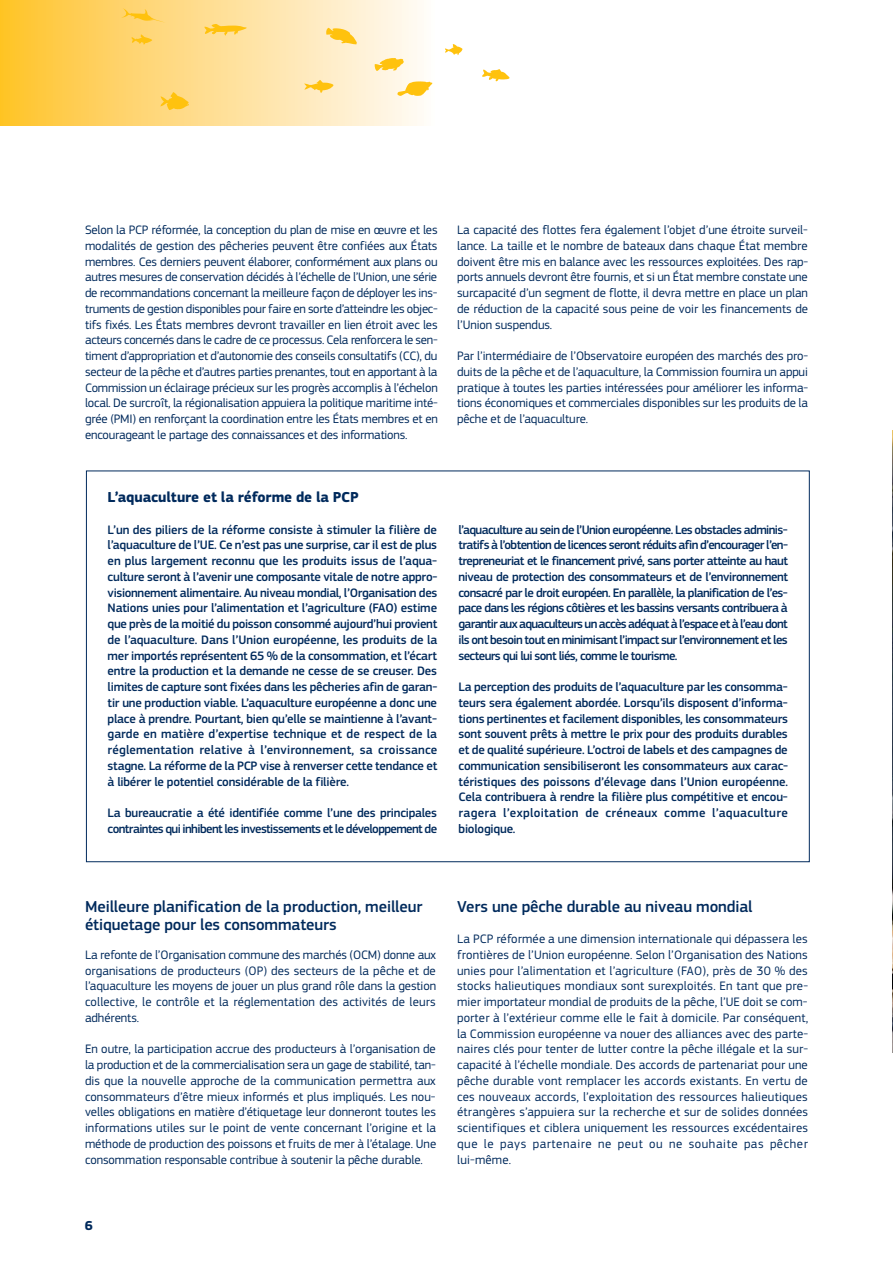
<style>
.page{position:relative;width:893px;height:1263px;background:#fff}
.page>*{position:absolute;margin:0;border:0;box-sizing:border-box;transform-origin:0 0}
.t1{font:500 16.5px/18px "EC Square Sans Pro";letter-spacing:-.005em;color:#002a5c}
.t2{font:700 15px "EC Square Sans Pro";letter-spacing:-.005em;color:#002a5c}
.t3{font:700 13.5px "EC Square Sans Pro";color:#002a5c}
.t4{font:12.75px/15.8px "EC Square Sans Pro";letter-spacing:-.005em;color:#002a5c;text-align:justify}
.t5{font:500 12.75px/15.8px "EC Square Sans Pro";letter-spacing:-.02em;color:#002a5c;text-align:justify}
.t6{font:500 12.75px/15.8px "EC Square Sans Pro";letter-spacing:-.045em;color:#002a5c}
</style>
<div class="page">
<img style="left:892px;top:430px;width:1px;height:622px">
<div style="left:0;top:0;width:436px;height:126px;background:linear-gradient(to right,#ffc32e,#fffcfc)"></div>
<svg style="left:304px;top:80px;width:29px;height:13px"></svg>
<svg style="left:131px;top:34px;width:21px;height:11px"></svg>
<svg style="left:482px;top:69px;width:27px;height:12px"></svg>
<svg style="left:204px;top:24px;width:43px;height:12px"></svg>
<svg style="left:160px;top:92px;width:29px;height:18px"></svg>
<svg style="left:445px;top:44px;width:17px;height:11px"></svg>
<svg style="left:375px;top:58px;width:29px;height:13px"></svg>
<svg style="left:326px;top:28px;width:31px;height:16px"></svg>
<svg style="left:397px;top:81px;width:35px;height:15px"></svg>
<svg style="left:121px;top:9px;width:45px;height:14px"></svg>
<p class="t4" style="left:85px;top:223px;width:354px">Selon la PCP réformée, la conception du plan de mise en œuvre et les modalités de gestion des pêcheries peuvent être confiées aux États membres. Ces derniers peuvent élaborer, conformément aux plans ou autres mesures de conservation décidés à l’échelle de l’Union, une série de recommandations concernant la meilleure façon de déployer les ins&shy;truments de gestion disponibles pour faire en sorte d’atteindre les objec&shy;tifs fixés. Les États membres devront travailler en lien étroit avec les acteurs concernés dans le cadre de ce processus. Cela renforcera le sen&shy;timent d’appropriation et d’autonomie des conseils consultatifs (CC), du secteur de la pêche et d’autres parties prenantes, tout en apportant à la Commission un éclairage précieux sur les progrès accomplis à l’échelon local. De surcroît, la régionalisation appuiera la politique maritime inté&shy;grée (PMI) en renforçant la coordination entre les États membres et en encourageant le partage des connaissances et des informations.</p>
<p class="t2" style="left:108px;top:491px;width:252px">L’aquaculture et la réforme de la PCP</p>
<p class="t5" style="left:108px;top:523px;width:331px">L’un des piliers de la réforme consiste à stimuler la filière de l’aquaculture de l’UE. Ce n’est pas une surprise, car il est de plus en plus largement reconnu que les produits issus de l’aqua&shy;culture seront à l’avenir une composante vitale de notre appro&shy;visionnement alimentaire. Au niveau mondial, l’Organisation des Nations unies pour l’alimentation et l’agriculture (FAO) estime que près de la moitié du poisson consommé aujourd’hui provient de l’aquaculture. Dans l’Union européenne, les produits de la mer importés représentent 65 % de la consommation, et l’écart entre la production et la demande ne cesse de se creuser. Des limites de capture sont fixées dans les pêcheries afin de garan&shy;tir une production viable. L’aquaculture européenne a donc une place à prendre. Pourtant, bien qu’elle se maintienne à l’avant&shy;garde en matière d’expertise technique et de respect de la réglementation relative à l’environnement, sa croissance stagne. La réforme de la PCP vise à renverser cette tendance et à libérer le potentiel considérable de la filière.</p>
<p class="t6" style="left:108px;top:806px;width:331px">La bureaucratie a été identifiée comme l’une des principales contraintes qui inhibent les investissements et le développement de</p>
<p class="t4" style="left:457px;top:223px;width:353px">La capacité des flottes fera également l’objet d’une étroite surveil&shy;lance. La taille et le nombre de bateaux dans chaque État membre doivent être mis en balance avec les ressources exploitées. Des rap&shy;ports annuels devront être fournis, et si un État membre constate une surcapacité d’un segment de flotte, il devra mettre en place un plan de réduction de la capacité sous peine de voir les financements de l’Union suspendus.</p>
<p class="t4" style="left:457px;top:349px;width:353px">Par l’intermédiaire de l’Observatoire européen des marchés des pro&shy;duits de la pêche et de l’aquaculture, la Commission fournira un appui pratique à toutes les parties intéressées pour améliorer les informa&shy;tions économiques et commerciales disponibles sur les produits de la pêche et de l’aquaculture.</p>
<p class="t5" style="left:458px;top:523px;width:331px">l’aquaculture au sein de l’Union européenne. Les obstacles adminis&shy;tratifs à l’obtention de licences seront réduits afin d’encourager l’en&shy;trepreneuriat et le financement privé, sans porter atteinte au haut niveau de protection des consommateurs et de l’environnement consacré par le droit européen. En parallèle, la planification de l’es&shy;pace dans les régions côtières et les bassins versants contribuera à garantir aux aquaculteurs un accès adéquat à l’espace et à l’eau dont ils ont besoin tout en minimisant l’impact sur l’environnement et les secteurs qui lui sont liés, comme le tourisme.</p>
<p class="t5" style="left:458px;top:680px;width:331px">La perception des produits de l’aquaculture par les consomma&shy;teurs sera également abordée. Lorsqu’ils disposent d’informa&shy;tions pertinentes et facilement disponibles, les consommateurs sont souvent prêts à mettre le prix pour des produits durables et de qualité supérieure. L’octroi de labels et des campagnes de communication sensibiliseront les consommateurs aux carac&shy;téristiques des poissons d’élevage dans l’Union européenne.<br>Cela contribuera à rendre la filière plus compétitive et encou&shy;ragera l’exploitation de créneaux comme l’aquaculture biologique.</p>
<p class="t1" style="left:85px;top:899px;width:339px">Meilleure planification de la production, meilleur étiquetage pour les consommateurs</p>
<p class="t4" style="left:85px;top:948px;width:353px">La refonte de l’Organisation commune des marchés (OCM) donne aux organisations de producteurs (OP) des secteurs de la pêche et de l’aquaculture les moyens de jouer un plus grand rôle dans la gestion collective, le contrôle et la réglementation des activités de leurs adhérents.</p>
<p class="t4" style="left:85px;top:1042px;width:353px">En outre, la participation accrue des producteurs à l’organisation de la production et de la commercialisation sera un gage de stabilité, tan&shy;dis que la nouvelle approche de la communication permettra aux consommateurs d’être mieux informés et plus impliqués. Les nou&shy;velles obligations en matière d’étiquetage leur donneront toutes les informations utiles sur le point de vente concernant l’origine et la méthode de production des poissons et fruits de mer à l’étalage. Une consommation responsable contribue à soutenir la pêche durable.</p>
<p class="t1" style="left:457px;top:899px;width:297px">Vers une pêche durable au niveau mondial</p>
<p class="t4" style="left:457px;top:932px;width:353px">La PCP réformée a une dimension internationale qui dépassera les frontières de l’Union européenne. Selon l’Organisation des Nations unies pour l’alimentation et l’agriculture (FAO), près de 30 % des stocks halieutiques mondiaux sont surexploités. En tant que pre&shy;mier importateur mondial de produits de la pêche, l’UE doit se com&shy;porter à l’extérieur comme elle le fait à domicile. Par conséquent, la Commission européenne va nouer des alliances avec des parte&shy;naires clés pour tenter de lutter contre la pêche illégale et la sur&shy;capacité à l’échelle mondiale. Des accords de partenariat pour une pêche durable vont remplacer les accords existants. En vertu de ces nouveaux accords, l’exploitation des ressources halieutiques étrangères s’appuiera sur la recherche et sur de solides données scientifiques et ciblera uniquement les ressources excédentaires que le pays partenaire ne peut ou ne souhaite pas pêcher lui-même.</p>
<p class="t3" style="left:85px;top:1220px;width:10px">6</p>
</div>
